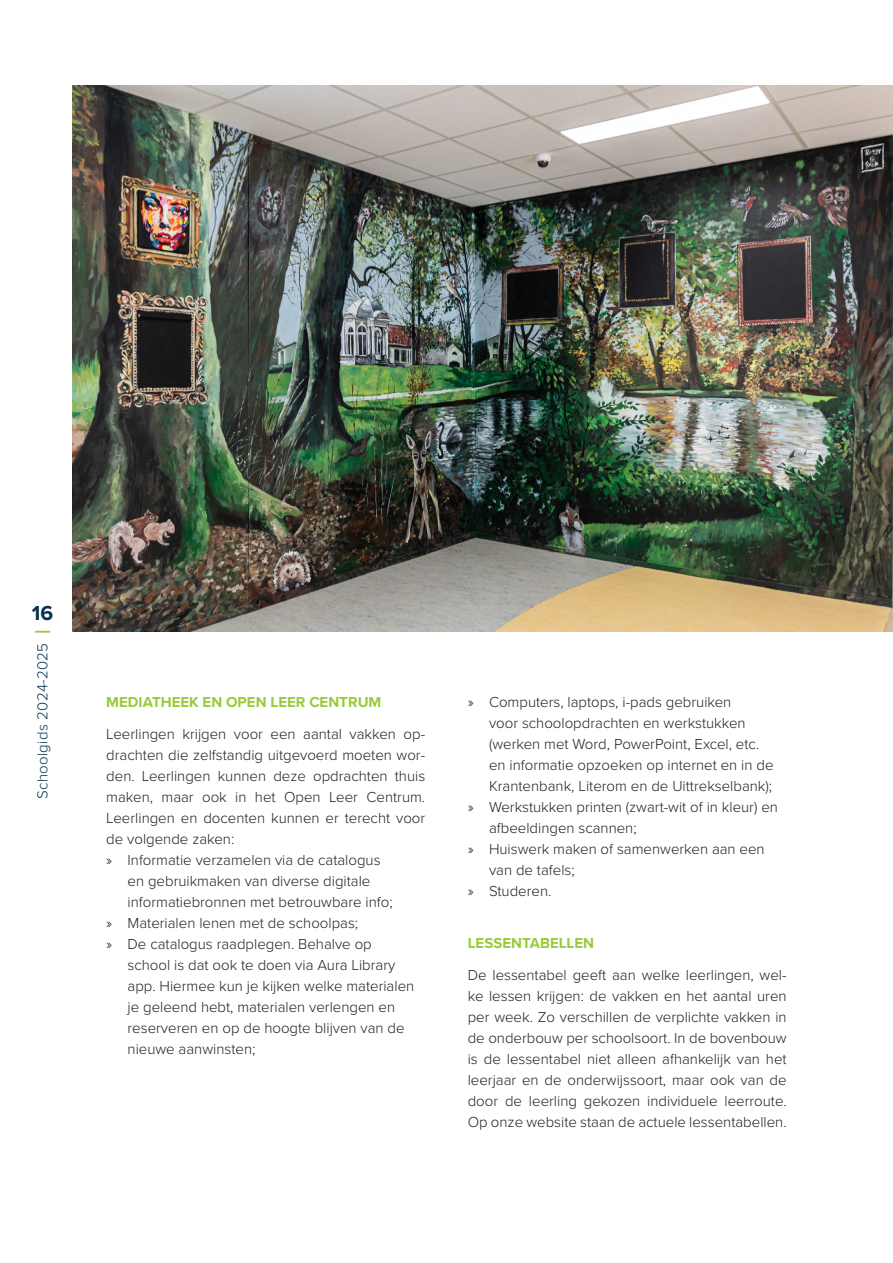
<style>
.page{position:relative;width:893px;height:1263px;background:#fff}
.page>*{position:absolute;margin:0;border:0;box-sizing:border-box;transform-origin:0 0}
.t1{font:700 21px "Proxima Nova";color:#053250}
.Opsomming{font:300 15px/21px "Proxima Nova";color:#231f20}
.Body{font:300 15px/21px "Proxima Nova";color:#231f20;text-align:justify}
.Tussenkop{font:700 15px "Proxima Nova";color:#99ca3b}
.t2{font:300 15px "Proxima Nova";letter-spacing:.02em;color:#053250}
.s1{font-weight:700;font-size:21px;color:#99ca3b}
</style>
<div class="page">
<img style="left:72px;top:85px;width:821px;height:546px">
<h1 class="t1" style="left:32px;top:597px;width:23px">16</h1>
<p class="t2" style="left:31px;top:799px;width:171px;rotate:-90deg">Schoolgids 2024-2025 <span class="s1">|</span></p>
<p class="Tussenkop" style="left:106px;top:691px;width:277px">MEDIATHEEK EN OPEN LEER CENTRUM</p>
<p class="Body" style="left:106px;top:722px;width:320px">Leerlingen krijgen voor een aantal vakken op&shy;drachten die zelfstandig uitgevoerd moeten wor&shy;den. Leerlingen kunnen deze opdrachten thuis maken, maar ook in het Open Leer Centrum.<br>Leerlingen en docenten kunnen er terecht voor de volgende zaken:</p>
<p class="Opsomming" style="left:128px;top:848px;width:267px;text-indent:-21px">» Informatie verzamelen via de catalogus en gebruikmaken van diverse digitale informatiebronnen met betrouwbare info;</p>
<p class="Opsomming" style="left:106px;top:911px;width:253px">» Materialen lenen met de schoolpas;</p>
<p class="Opsomming" style="left:128px;top:932px;width:288px;text-indent:-21px">» De catalogus raadplegen. Behalve op school is dat ook te doen via Aura Library app. Hiermee kun je kijken welke materialen je geleend hebt, materialen verlengen en reserveren en op de hoogte blijven van de nieuwe aanwinsten;</p>
<p class="Opsomming" style="left:489px;top:691px;width:286px;text-indent:-21px">» Computers, laptops, i-pads gebruiken<br>voor schoolopdrachten en werkstukken (werken met Word, PowerPoint, Excel, etc. en informatie opzoeken op internet en in de Krantenbank, Literom en de Uittrekselbank);</p>
<p class="Opsomming" style="left:489px;top:796px;width:290px;text-indent:-21px">» Werkstukken printen (zwart-wit of in kleur) en afbeeldingen scannen;</p>
<p class="Opsomming" style="left:489px;top:838px;width:277px;text-indent:-21px">» Huiswerk maken of samenwerken aan een van de tafels;</p>
<p class="Opsomming" style="left:468px;top:880px;width:85px">» Studeren.</p>
<p class="Tussenkop" style="left:468px;top:932px;width:128px">LESSENTABELLEN</p>
<p class="Body" style="left:468px;top:963px;width:320px">De lessentabel geeft aan welke leerlingen, wel&shy;ke lessen krijgen: de vakken en het aantal uren per week. Zo verschillen de verplichte vakken in de onderbouw per schoolsoort. In de bovenbouw is de lessentabel niet alleen afhankelijk van het leerjaar en de onderwijssoort, maar ook van de door de leerling gekozen individuele leerroute.<br>Op onze website staan de actuele lessentabellen.</p>
</div>
